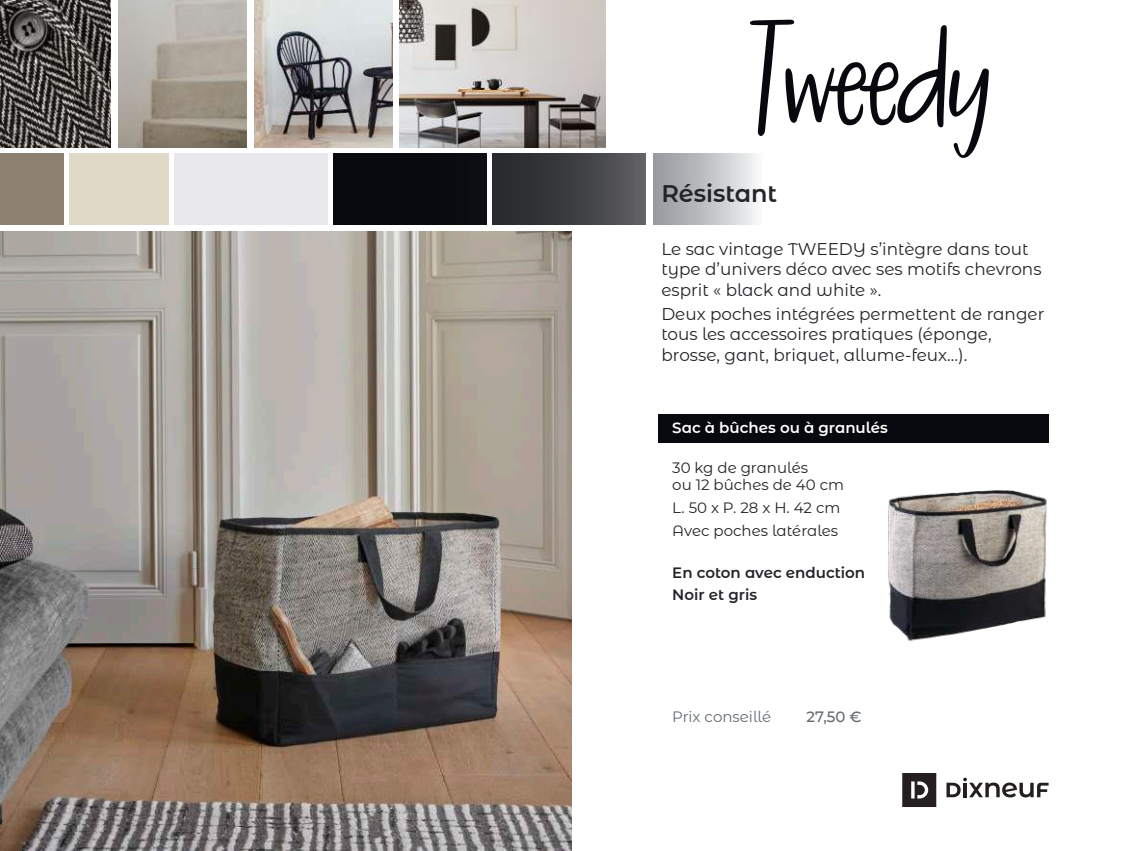
<style>
.page{position:relative;width:1134px;height:851px;background:#fff}
.page>*{position:absolute;margin:0;border:0;box-sizing:border-box;transform-origin:0 0}
.t1{font:140px "KG Lovin On Me";color:#08090e}
.t2{font:600 24px "Dixneuf";color:#232428}
.t3{font:17px/20.4px "Dixneuf";color:#232428}
.t4{font:15px/17px "Dixneuf";color:#232428}
.t5{font:600 15px/21px "Dixneuf";color:#232428}
.t6{font:600 15px "Dixneuf";color:#fff}
.t7{font:15px "Dixneuf";color:#646b71}
.t8{font:500 15px "Dixneuf";color:#646b71}
</style>
<div class="page">
<div style="left:658px;top:414px;width:390px;height:28px;background:#08090e"></div>
<img style="left:0;top:232px;width:572px;height:618px">
<img style="left:888px;top:490px;width:159px;height:152px">
<img style="left:0;top:0;width:110px;height:148px">
<img style="left:118px;top:0;width:129px;height:147px">
<img style="left:399px;top:0;width:206px;height:148px">
<img style="left:255px;top:0;width:137px;height:148px">
<svg style="left:946px;top:777px;width:102px;height:20px"></svg>
<svg style="left:902px;top:773px;width:34px;height:33px"></svg>
<svg style="left:0;top:153px;width:755px;height:72px;background:#8a8988"></svg>
<h1 class="t1" style="left:749px;top:-7px;width:242px">Tweedy</h1>
<h2 class="t2" style="left:661px;top:177px;width:117px">Résistant</h2>
<p class="t3" style="left:661px;top:238px;width:382px">Le sac vintage TWEEDY s’intègre dans tout type d’univers déco avec ses motifs chevrons esprit « black and white ».</p>
<p class="t3" style="left:661px;top:303px;width:385px">Deux poches intégrées permettent de ranger tous les accessoires pratiques (éponge, brosse, gant, briquet, allume-feux…).</p>
<p class="t6" style="left:672px;top:417px;width:217px">Sac à bûches ou à granulés</p>
<p class="t4" style="left:672px;top:459px;width:173px">30 kg de granulés<br>ou 12 bûches de 40 cm</p>
<p class="t4" style="left:672px;top:496px;width:170px;line-height:23px">L. 50 x P. 28 x H. 42 cm<br>Avec poches latérales</p>
<p class="t5" style="left:672px;top:562px;width:194px">En coton avec enduction<br>Noir et gris</p>
<p class="t7" style="left:672px;top:706px;width:100px">Prix conseillé</p>
<p class="t8" style="left:806px;top:706px;width:56px">27,50 €</p>
</div>
